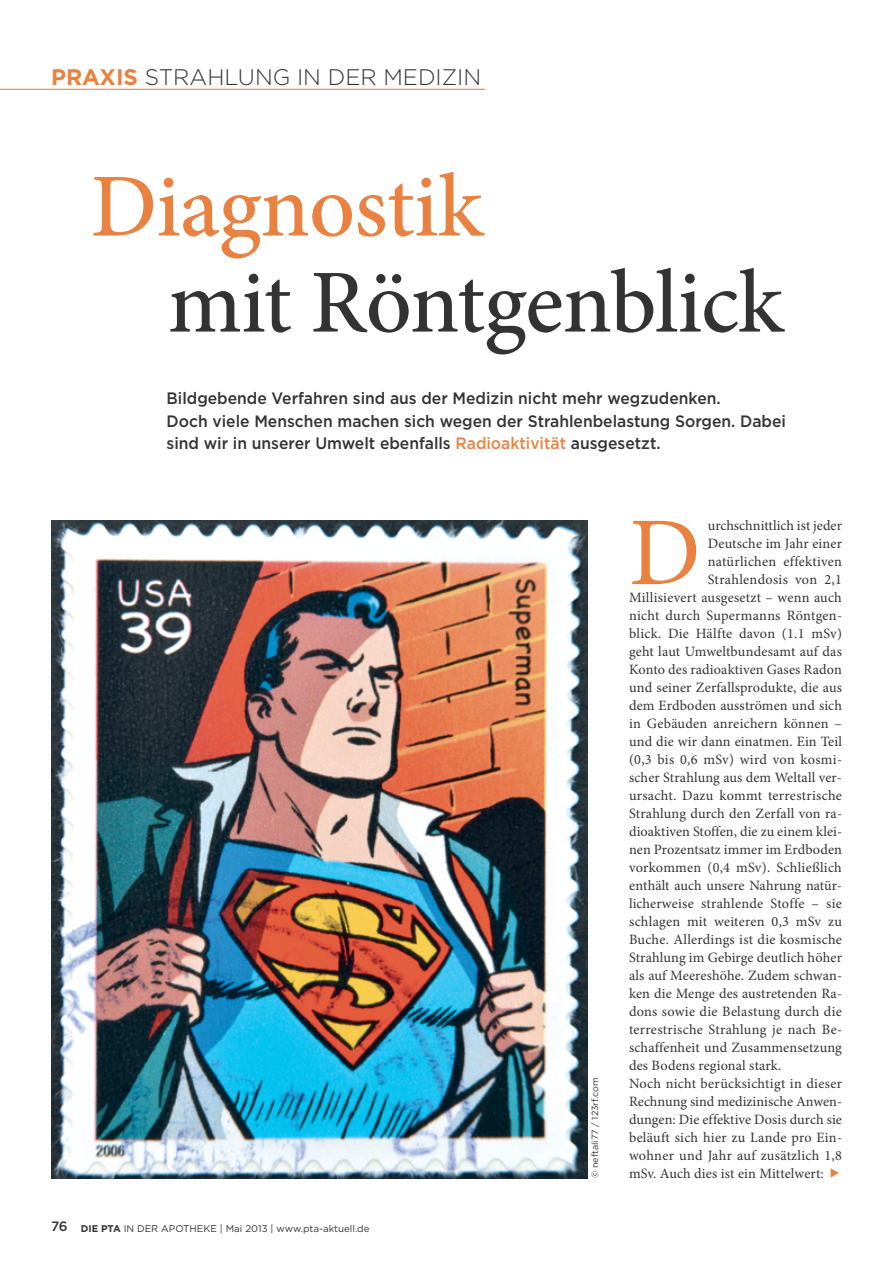
<style>
.page{position:relative;width:893px;height:1263px;background:#fff}
.page>*{position:absolute;margin:0;border:0;box-sizing:border-box;transform-origin:0 0}
.t1{font:97.35px "Minion Pro";color:#e98240}
.t2{font:500 90px "Minion Pro";letter-spacing:-.01em;color:#343334}
.t3{font:500 90px "Minion Pro";letter-spacing:-.01em;color:#e98240}
.t4{font:300 22.5px "Gotham";color:#343334}
.t5{font:500 16.5px/22.5px "Gotham";color:#343334;scale:.95 1}
.t6{font:14.25px "Minion Pro";letter-spacing:.01em;color:#343334}
.t7{font:9.75px "Gotham";color:#343334}
.t8{font:9px "Gotham";color:#343334}
.s1{font-weight:700;color:#e98240}
.s2{color:#e98240}
.s3{font-weight:500;font-size:13.5px}
.s4{font-weight:700}
</style>
<div class="page">
<hr style="left:0;top:89px;width:485px;height:1px;background:#e98240">
<img style="left:51px;top:520px;width:537px;height:658px">
<hr style="left:892px;top:793px;width:1px;height:470px;background:#d3e0f0">
<h3 class="t4" style="left:51px;top:68px;width:432px"><span class="s1">PRAXIS</span> STRAHLUNG IN DER MEDIZIN</h3>
<h2 class="t3" style="left:91px;top:152px;width:394px">Diagnostik</h2>
<h2 class="t2" style="left:168px;top:248px;width:617px">mit Röntgenblick</h2>
<p class="t5" style="left:167px;top:388px;width:653px">Bildgebende Verfahren sind aus der Medizin nicht mehr wegzudenken.<br>Doch viele Menschen machen sich wegen der Strahlenbelastung Sorgen. Dabei sind wir in unserer Umwelt ebenfalls <span class="s2">Radioaktivität</span> ausgesetzt.</p>
<p class="t7" style="left:51px;top:1225px;width:320px"><span class="s3">76</span> <span class="s4">DIE PTA</span> IN DER APOTHEKE | Mai 2013 | www.pta-aktuell.de</p>
<p class="t8" style="left:592px;top:1178px;width:102px;rotate:-90deg">© neftali77 / 123rf.com</p>
<h1 class="t1" style="left:629px;top:515px;width:73px">D</h1>
<p class="t6" style="left:708px;top:520px;width:136px">urchschnittlich ist jeder</p>
<p class="t6" style="left:708px;top:538px;width:136px">Deutsche im Jahr einer</p>
<p class="t6" style="left:708px;top:556px;width:136px">natürlichen effektiven</p>
<p class="t6" style="left:708px;top:574px;width:136px">Strahlendosis von 2,1</p>
<p class="t6" style="left:629px;top:592px;width:214px">Millisievert ausgesetzt – wenn auch</p>
<p class="t6" style="left:629px;top:610px;width:215px">nicht durch Supermanns Röntgen-</p>
<p class="t6" style="left:629px;top:628px;width:214px">blick. Die Hälfte davon (1.1 mSv)</p>
<p class="t6" style="left:629px;top:646px;width:214px">geht laut Umweltbundesamt auf das</p>
<p class="t6" style="left:629px;top:664px;width:214px">Konto des radioaktiven Gases Radon</p>
<p class="t6" style="left:629px;top:682px;width:214px">und seiner Zerfallsprodukte, die aus</p>
<p class="t6" style="left:629px;top:700px;width:214px">dem Erdboden ausströmen und sich</p>
<p class="t6" style="left:629px;top:718px;width:214px">in Gebäuden anreichern können –</p>
<p class="t6" style="left:629px;top:736px;width:215px">und die wir dann einatmen. Ein Teil</p>
<p class="t6" style="left:629px;top:754px;width:215px">(0,3 bis 0,6 mSv) wird von kosmi-</p>
<p class="t6" style="left:629px;top:772px;width:214px">scher Strahlung aus dem Weltall ver-</p>
<p class="t6" style="left:629px;top:790px;width:214px">ursacht. Dazu kommt terrestrische</p>
<p class="t6" style="left:629px;top:808px;width:215px">Strahlung durch den Zerfall von ra-</p>
<p class="t6" style="left:629px;top:826px;width:215px">dioaktiven Stoffen, die zu einem klei-</p>
<p class="t6" style="left:629px;top:844px;width:214px">nen Prozentsatz immer im Erdboden</p>
<p class="t6" style="left:629px;top:862px;width:214px">vorkommen (0,4 mSv). Schließlich</p>
<p class="t6" style="left:629px;top:880px;width:214px">enthält auch unsere Nahrung natür-</p>
<p class="t6" style="left:629px;top:898px;width:214px">licherweise strahlende Stoffe – sie</p>
<p class="t6" style="left:629px;top:916px;width:214px">schlagen mit weiteren 0,3 mSv zu</p>
<p class="t6" style="left:629px;top:934px;width:214px">Buche. Allerdings ist die kosmische</p>
<p class="t6" style="left:629px;top:952px;width:214px">Strahlung im Gebirge deutlich höher</p>
<p class="t6" style="left:629px;top:970px;width:215px">als auf Meereshöhe. Zudem schwan-</p>
<p class="t6" style="left:629px;top:988px;width:215px">ken die Menge des austretenden Ra-</p>
<p class="t6" style="left:629px;top:1006px;width:214px">dons sowie die Belastung durch die</p>
<p class="t6" style="left:629px;top:1024px;width:215px">terrestrische Strahlung je nach Be-</p>
<p class="t6" style="left:629px;top:1042px;width:214px">schaffenheit und Zusammensetzung</p>
<p class="t6" style="left:629px;top:1060px;width:154px">des Bodens regional stark.</p>
<p class="t6" style="left:629px;top:1078px;width:214px">Noch nicht berücksichtigt in dieser</p>
<p class="t6" style="left:629px;top:1096px;width:215px">Rechnung sind medizinische Anwen-</p>
<p class="t6" style="left:629px;top:1114px;width:214px">dungen: Die effektive Dosis durch sie</p>
<p class="t6" style="left:629px;top:1132px;width:215px">beläuft sich hier zu Lande pro Ein-</p>
<p class="t6" style="left:629px;top:1150px;width:214px">wohner und Jahr auf zusätzlich 1,8</p>
<p class="t6" style="left:629px;top:1168px;width:214px">mSv. Auch dies ist ein Mittelwert: <span class="s2">◆</span></p>
</div>
